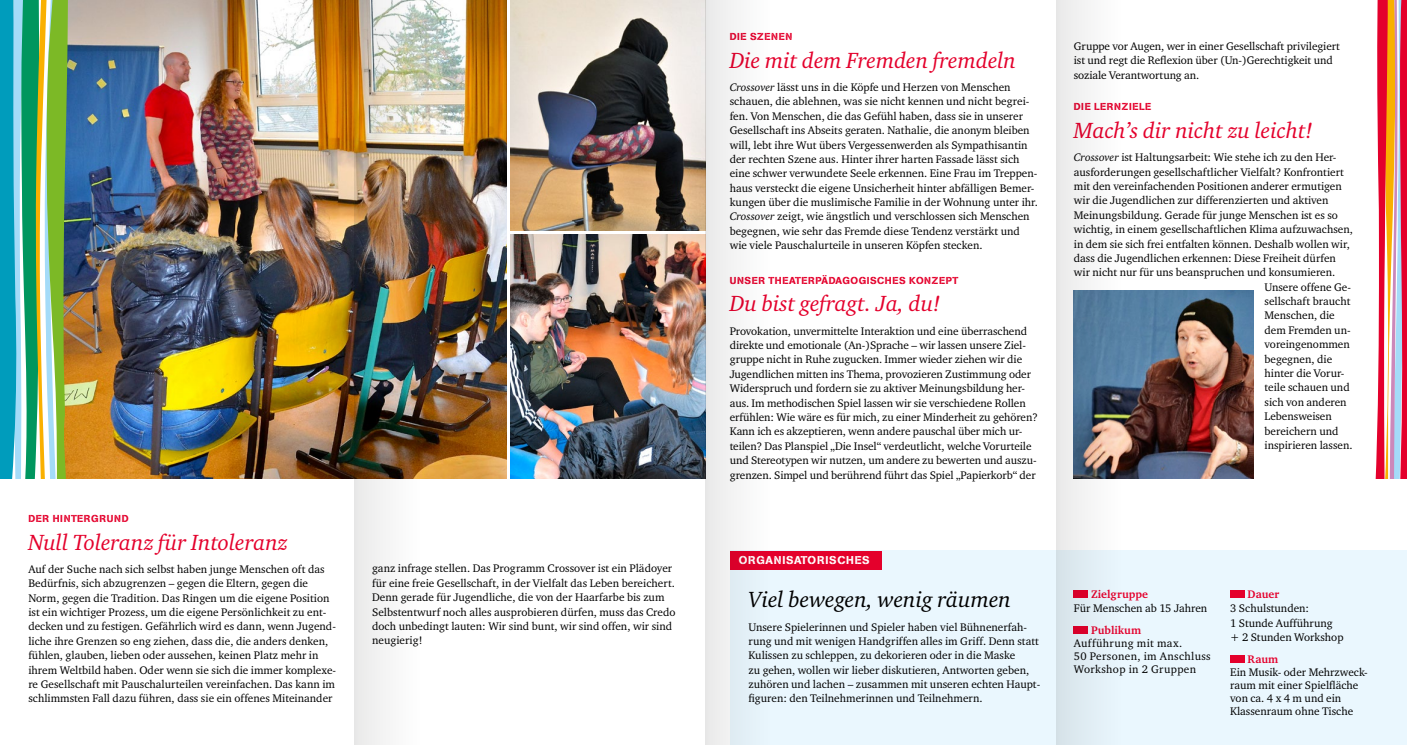
<style>
.page{position:relative;width:1407px;height:745px;background:#fff}
.page>*{position:absolute;margin:0;border:0;box-sizing:border-box;transform-origin:0 0}
.Fließtext__Headline{font:italic 22.5px "Charter ITC";color:#e4002c}
.Fließtext__Headline-2{font:italic 22.5px "Charter ITC";color:#000}
.Fließtext_Folder{font:11.25px/14.4px "Charter ITC";color:#000}
.Datenblock_NEU{font:11.25px/14.4px "Charter ITC";color:#000}
.FactBlock_Headline{font:11.25px/14.4px "Charter ITC";color:#000}
.FactBlock_Headline-2{font:11.25px/13.1px "Charter ITC";letter-spacing:.03em;color:#000}
.t1{font:11.25px "AG Book Stencil";letter-spacing:.06em;color:#fff}
.Fließtext__TopHeads{font:10px "AG Book Stencil";letter-spacing:.07em;color:#e4002c}
.Fließtext__TopHeads-2{font:10px "AG Book Stencil";letter-spacing:.05em;color:#e4002c}
.s1{font-style:italic}
.s2{font-weight:700;color:#e4002c}
</style>
<div class="page">
<div style="left:730px;top:550px;width:677px;height:194px;background:#eaf7fe"></div>
<div style="left:730px;top:550px;width:152px;height:19px;background:#e4002c"></div>
<div style="left:1230px;top:589px;width:14px;height:8px;background:#e4002c"></div>
<div style="left:1230px;top:654px;width:14px;height:8px;background:#e4002c"></div>
<img style="left:77px;top:0;width:430px;height:478px">
<img style="left:510px;top:0;width:195px;height:230px">
<img style="left:510px;top:234px;width:195px;height:244px">
<img style="left:1121px;top:290px;width:133px;height:188px">
<svg style="left:0;top:0;width:77px;height:478px;background:#69ae87"></svg>
<svg style="left:1375px;top:0;width:32px;height:478px;background:#e37979"></svg>
<svg style="left:1056px;top:0;width:65px;height:744px"></svg>
<svg style="left:705px;top:0;width:65px;height:744px"></svg>
<img style="left:354px;top:0;width:65px;height:744px">
<p class="Fließtext__TopHeads" style="left:28px;top:512px;width:102px">DER HINTERGRUND</p>
<p class="Fließtext__Headline" style="left:28px;top:527px;width:261px">Null Toleranz für Intoleranz</p>
<p class="Fließtext_Folder" style="left:28px;top:561px;width:309px">Auf der Suche nach sich selbst haben junge Menschen oft das Bedürfnis, sich abzugrenzen – gegen die Eltern, gegen die Norm, gegen die Tradition. Das Ringen um die eigene Position ist ein wichtiger Prozess, um die eigene Persönlichkeit zu ent&shy;decken und zu festigen. Gefährlich wird es dann, wenn Jugend&shy;liche ihre Grenzen so eng ziehen, dass die, die anders denken, fühlen, glauben, lieben oder aussehen, keinen Platz mehr in ihrem Weltbild haben. Oder wenn sie sich die immer komplexe&shy;re Gesellschaft mit Pauschalurteilen vereinfachen. Das kann im schlimmsten Fall dazu führen, dass sie ein offenes Miteinander</p>
<p class="Fließtext_Folder" style="left:372px;top:560px;width:305px">ganz infrage stellen. Das Programm Crossover ist ein Plädoyer für eine freie Gesellschaft, in der Vielfalt das Leben bereichert.<br>Denn gerade für Jugendliche, die von der Haarfarbe bis zum Selbstentwurf noch alles ausprobieren dürfen, muss das Credo doch unbedingt lauten: Wir sind bunt, wir sind offen, wir sind neugierig!</p>
<p class="Fließtext__TopHeads" style="left:730px;top:30px;width:64px">DIE SZENEN</p>
<p class="Fließtext__Headline" style="left:730px;top:46px;width:288px">Die mit dem Fremden fremdeln</p>
<p class="Fließtext_Folder" style="left:730px;top:80px;width:310px"><span class="s1">Crossover</span> lässt uns in die Köpfe und Herzen von Menschen schauen, die ablehnen, was sie nicht kennen und nicht begrei&shy;fen. Von Menschen, die das Gefühl haben, dass sie in unserer Gesellschaft ins Abseits geraten. Nathalie, die anonym bleiben will, lebt ihre Wut übers Vergessenwerden als Sympathisantin der rechten Szene aus. Hinter ihrer harten Fassade lässt sich eine schwer verwundete Seele erkennen. Eine Frau im Treppen&shy;haus versteckt die eigene Unsicherheit hinter abfälligen Bemer&shy;kungen über die muslimische Familie in der Wohnung unter ihr.<br><span class="s1">Crossover</span> zeigt, wie ängstlich und verschlossen sich Menschen begegnen, wie sehr das Fremde diese Tendenz verstärkt und wie viele Pauschalurteile in unseren Köpfen stecken.</p>
<p class="Fließtext__TopHeads-2" style="left:730px;top:274px;width:230px">UNSER THEATERPÄDAGOGISCHES KONZEPT</p>
<p class="Fließtext__Headline" style="left:730px;top:289px;width:213px">Du bist gefragt. Ja, du!</p>
<p class="Fließtext_Folder" style="left:730px;top:323px;width:310px">Provokation, unvermittelte Interaktion und eine überraschend direkte und emotionale (An-)Sprache – wir lassen unsere Ziel&shy;gruppe nicht in Ruhe zugucken. Immer wieder ziehen wir die Jugendlichen mitten ins Thema, provozieren Zustimmung oder Widerspruch und fordern sie zu aktiver Meinungsbildung her&shy;aus. Im methodischen Spiel lassen wir sie verschiedene Rollen erfühlen: Wie wäre es für mich, zu einer Minderheit zu gehören?<br>Kann ich es akzeptieren, wenn andere pauschal über mich ur&shy;teilen? Das Planspiel „Die Insel“ verdeutlicht, welche Vorurteile und Stereotypen wir nutzen, um andere zu bewerten und auszu&shy;grenzen. Simpel und berührend führt das Spiel „Papierkorb“ der</p>
<p class="t1" style="left:739px;top:553px;width:132px">ORGANISATORISCHES</p>
<p class="Fließtext__Headline-2" style="left:748px;top:585px;width:264px">Viel bewegen, wenig räumen</p>
<p class="Datenblock_NEU" style="left:748px;top:618px;width:292px">Unsere Spielerinnen und Spieler haben viel Bühnenerfah&shy;rung und mit wenigen Handgriffen alles im Griff. Denn statt Kulissen zu schleppen, zu dekorieren oder in die Maske<br>zu gehen, wollen wir lieber diskutieren, Antworten geben, zuhören und lachen – zusammen mit unseren echten Haupt&shy;figuren: den Teilnehmerinnen und Teilnehmern.</p>
<p class="Fließtext_Folder" style="left:1074px;top:38px;width:268px">Gruppe vor Augen, wer in einer Gesellschaft privilegiert ist und regt die Reflexion über (Un-)Gerechtigkeit und soziale Verantwortung an.</p>
<p class="Fließtext__TopHeads" style="left:1074px;top:101px;width:79px">DIE LERNZIELE</p>
<p class="Fließtext__Headline" style="left:1074px;top:116px;width:241px">Mach’s dir nicht zu leicht!</p>
<p class="Fließtext_Folder" style="left:1074px;top:150px;width:264px"><span class="s1">Crossover</span> ist Haltungsarbeit: Wie stehe ich zu den Her-</p>
<p class="Fließtext_Folder" style="left:1074px;top:164px;width:272px">ausforderungen gesellschaftlicher Vielfalt? Konfrontiert</p>
<p class="Fließtext_Folder" style="left:1074px;top:178px;width:269px">mit den vereinfachenden Positionen anderer ermutigen</p>
<p class="Fließtext_Folder" style="left:1074px;top:193px;width:256px">wir die Jugendlichen zur differenzierten und aktiven</p>
<p class="Fließtext_Folder" style="left:1074px;top:207px;width:266px">Meinungsbildung. Gerade für junge Menschen ist es so</p>
<p class="Fließtext_Folder" style="left:1074px;top:222px;width:281px">wichtig, in einem gesellschaftlichen Klima aufzuwachsen,</p>
<p class="Fließtext_Folder" style="left:1074px;top:236px;width:278px">in dem sie sich frei entfalten können. Deshalb wollen wir,</p>
<p class="Fließtext_Folder" style="left:1074px;top:250px;width:264px">dass die Jugendlichen erkennen: Diese Freiheit dürfen</p>
<p class="Fließtext_Folder" style="left:1074px;top:265px;width:263px">wir nicht nur für uns beanspruchen und konsumieren.</p>
<p class="Fließtext_Folder" style="left:1264px;top:279px;width:88px">Unsere offene Ge-</p>
<p class="Fließtext_Folder" style="left:1264px;top:293px;width:87px">sellschaft braucht</p>
<p class="Fließtext_Folder" style="left:1264px;top:308px;width:72px">Menschen, die</p>
<p class="Fließtext_Folder" style="left:1264px;top:322px;width:88px">dem Fremden un-</p>
<p class="Fließtext_Folder" style="left:1264px;top:337px;width:87px">voreingenommen</p>
<p class="Fließtext_Folder" style="left:1264px;top:351px;width:69px">begegnen, die</p>
<p class="Fließtext_Folder" style="left:1264px;top:365px;width:82px">hinter die Vorur-</p>
<p class="Fließtext_Folder" style="left:1264px;top:380px;width:87px">teile schauen und</p>
<p class="Fließtext_Folder" style="left:1264px;top:394px;width:84px">sich von anderen</p>
<p class="Fließtext_Folder" style="left:1264px;top:408px;width:69px">Lebensweisen</p>
<p class="Fließtext_Folder" style="left:1264px;top:423px;width:76px">bereichern und</p>
<p class="Fließtext_Folder" style="left:1264px;top:437px;width:90px">inspirieren lassen.</p>
<p class="FactBlock_Headline" style="left:1074px;top:586px;width:135px;text-indent:17px"><span class="s2">Zielgruppe<br></span>Für Menschen ab 15 -Jahren</p>
<p class="FactBlock_Headline-2" style="left:1074px;top:622px;width:138px;text-indent:17px"><span class="s2">Publikum<br></span>Aufführung mit max.<br>50 Personen, im Anschluss<br>Workshop in 2 Gruppen</p>
<p class="FactBlock_Headline" style="left:1230px;top:586px;width:115px;text-indent:17px"><span class="s2">Dauer<br></span>3 Schulstunden:<br>1 Stunde Aufführung + 2 Stunden Workshop</p>
<p class="FactBlock_Headline" style="left:1230px;top:651px;width:139px;line-height:13.1px;text-indent:17px"><span class="s2">Raum<br></span>Ein Musik- oder Mehrzweck&shy;raum mit einer Spielfläche von ca. 4 x 4 m und ein<br>Klassenraum ohne Tische</p>
</div>
